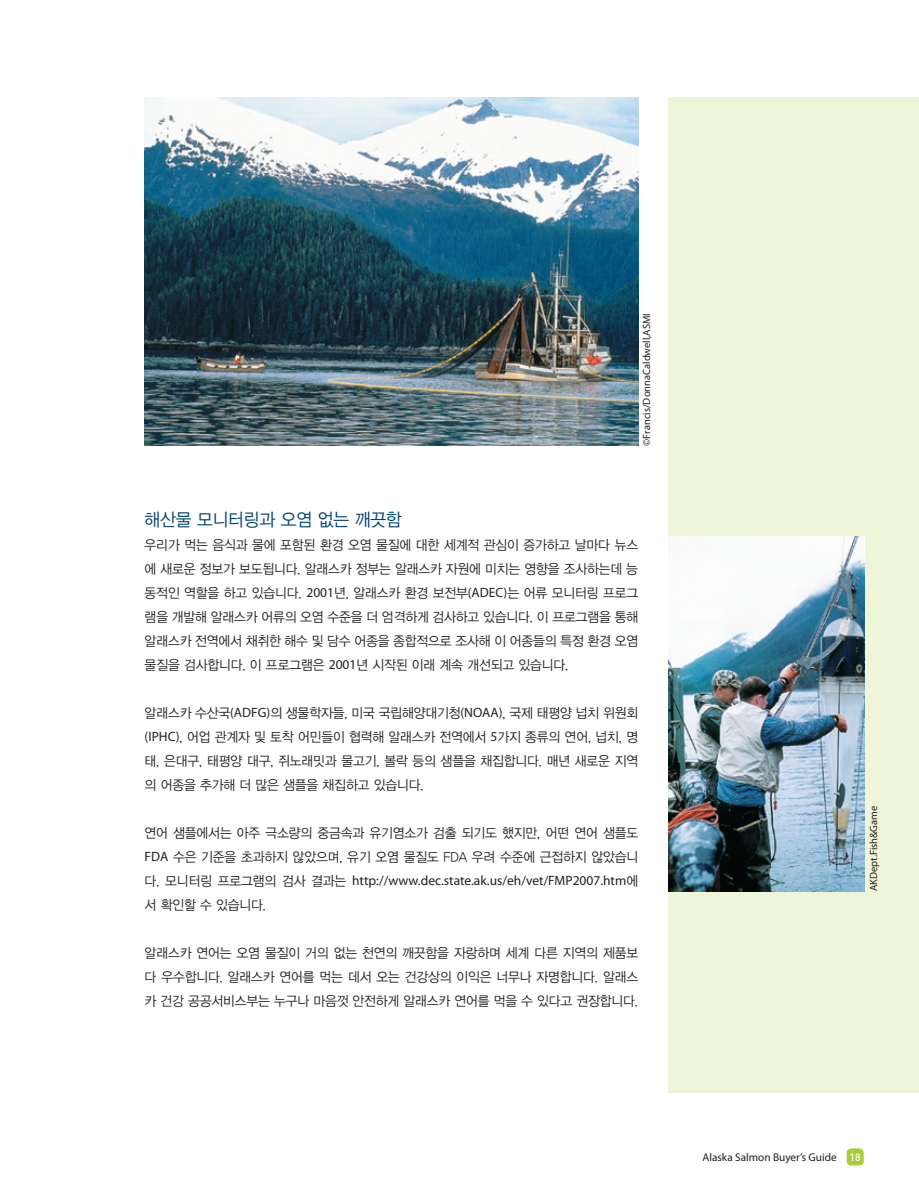
<style>
.page{position:relative;width:919px;height:1191px;background:#fff}
.page>*{position:absolute;margin:0;border:0;box-sizing:border-box;transform-origin:0 0}
.t1{font:18px "YDVYGO Std 12";letter-spacing:-.01em;color:#004270;scale:.95 1}
.t2{font:13.5px/24px "YDVYGO Std 12";letter-spacing:-.01em;color:#231f20;text-align:justify;scale:.95 1}
.t3{font:13.5px "Myriad Pro";color:#231f20}
.t4{font:11.25px "Myriad Pro";color:#231f20}
.t5{font:10.5px "Myriad Pro";color:#231f20}
.t6{font:500 10.5px "DIN";color:#fff}
.s1{font-family:"Myriad Pro"}
.s2{font-family:"YDVYGO Std 12"}
</style>
<div class="page">
<div style="left:846px;top:1148px;width:17px;height:17px;background:#a6ce39;border-radius:4px"></div>
<div style="left:0;top:98px;width:918px;height:995px;background:#eff5d8"></div>
<div style="left:0;top:83px;width:125px;height:1025px;background:#fff"></div>
<img style="left:668px;top:537px;width:196px;height:354px">
<div style="left:115px;top:83px;width:553px;height:1025px;background:#fff"></div>
<img style="left:145px;top:98px;width:493px;height:348px">
<p class="t5" style="left:640px;top:446px;width:134px;rotate:-90deg">©Francis/DonnaCaldwell,ASMI</p>
<h1 class="t1" style="left:145px;top:510px;width:272px">해산물 모니터링과 오염 없는 깨끗함</h1>
<p class="t2" style="left:145px;top:533px;width:521px">우리가 먹는 음식과 물에 포함된 환경 오염 물질에 대한 세계적 관심이 증가하고 날마다 뉴스 에 새로운 정보가 보도됩니다. 알래스카 정부는 알래스카 자원에 미치는 영향을 조사하는데 능 동적인 역할을 하고 있습니다. <span class="s1">2001</span>년, 알래스카 환경 보전부<span class="s1">(ADEC</span> 는<span class="s1">)</span> 어류 모니터링 프로그 램을 개발해 알래스카 어류의 오염 수준을 더 엄격하게 검사하고 있습니다 이. 프로그램을 통해 알래스카 전역에서 채취한 해수 및 담수 어종을 종합적으로 조사해 이 어종들의 특정 환경 오염 물질을 검사합니다 이. 프로그램은 <span class="s1">2001</span>년 시작된 이래 계속 개선되고 있습니다.</p>
<p class="t2" style="left:145px;top:701px;width:521px">알래스카 수산국<span class="s1">(ADFG</span> 의<span class="s1">)</span> 생물학자들, 미국 국립해양대기청<span class="s1">(NOAA</span> ,<span class="s1">)</span> 국제 태평양 넙치 위원회 <span class="s1">(IPHC</span> ,<span class="s1">)</span> 어업 관계자 및 토착 어민들이 협력해 알래스카 전역에서 <span class="s1">5</span>가지 종류의 연어, 넙치 명, 태, 은대구, 태평양 대구, 쥐노래밋과 물고기, 볼락 등의 샘플을 채집합니다. 매년 새로운 지역 의 어종을 추가해 더 많은 샘플을 채집하고 있습니다.</p>
<p class="t2" style="left:145px;top:821px;width:521px">연어 샘플에서는 아주 극소량의 중금속과 유기염소가 검출 되기도 했지만, 어떤 연어 샘플도<br><span class="s1">FDA</span> 수은 기준을 초과하지 않았으며, 유기 오염 물질도 FDA 우려 수준에 근접하지 않았습니</p>
<p class="t3" style="left:145px;top:872px;width:495px"><span class="s2">다. 모니터링 프로그램의 검사 결과는</span> http://www.dec.state.ak.us/eh/vet/FMP2007.htm<span class="s2">에</span></p>
<p class="t2" style="left:145px;top:893px;width:129px">서 확인할 수 있습니다.</p>
<p class="t2" style="left:145px;top:941px;width:521px">알래스카 연어는 오염 물질이 거의 없는 천연의 깨끗함을 자랑하며 세계 다른 지역의 제품보 다 우수합니다. 알래스카 연어를 먹는 데서 오는 건강상의 이익은 너무나 자명합니다. 알래스 카 건강 공공서비스부는 누구나 마음껏 안전하게 알래스카 연어를 먹을 수 있다고 권장합니다.</p>
<p class="t5" style="left:867px;top:891px;width:87px;rotate:-90deg">AKDept.Fish&amp;Game</p>
<p class="t4" style="left:702px;top:1149px;width:136px">Alaska Salmon Buyer s’ Guide</p>
<p class="t6" style="left:849px;top:1150px;width:13px">18</p>
</div>
